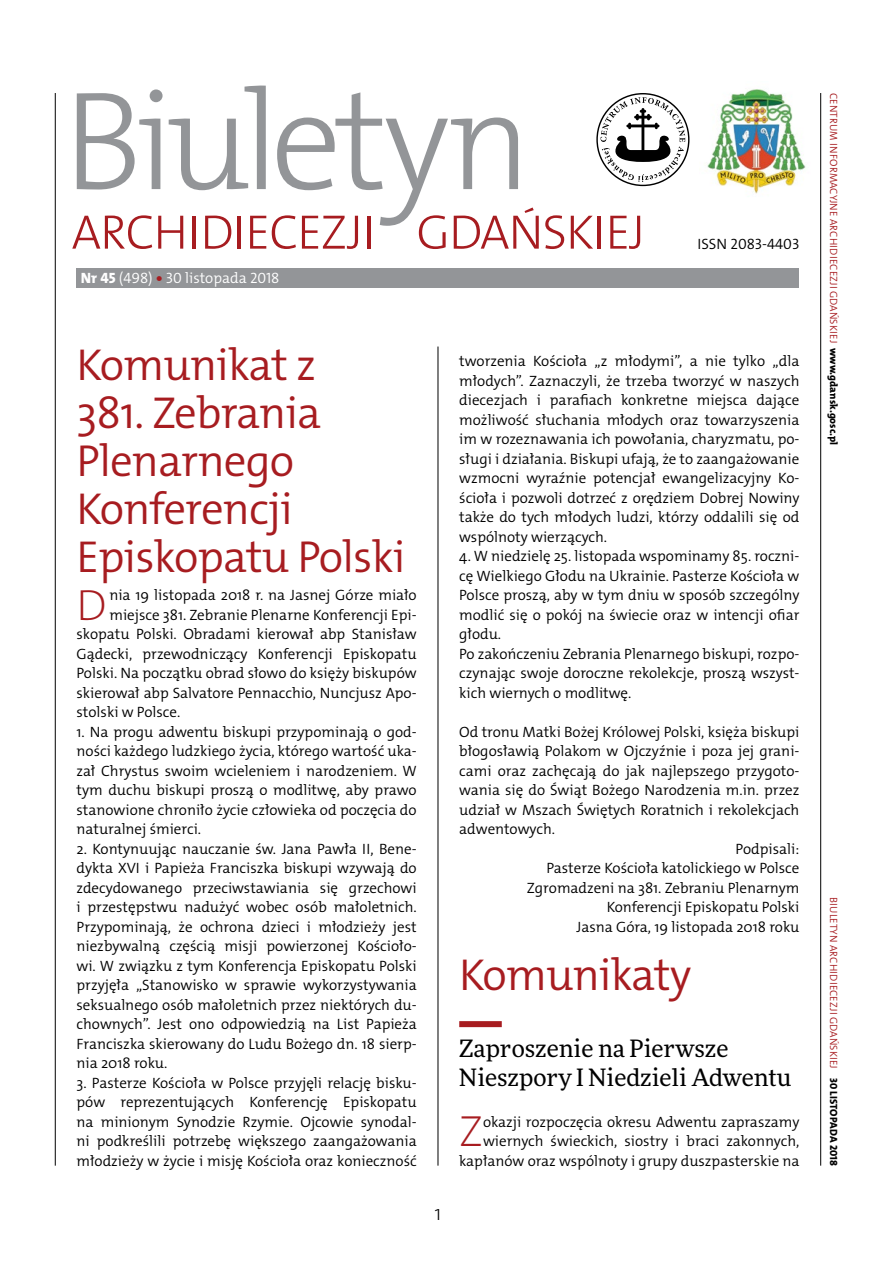
<style>
.page{position:relative;width:893px;height:1263px;background:#fff}
.page>*{position:absolute;margin:0;border:0;box-sizing:border-box;transform-origin:0 0}
.t1{font:45px/48px "The Mix HP4 Se Lig";letter-spacing:-.02em;color:#a71c20}
.t2{font:43.95px "The Mix HP2 Ex Lig";color:#a71c20}
.t3{font:24px/28.5px "Freeday News";color:#000}
.t4{font:21px "The Mix HP2 Ex Lig";color:#000}
.t5{font:15px/19.5px "The Mix HP4 Se Lig";color:#000;text-align:justify}
.t6{font:15px "The Mix HP4 Se Lig";color:#fff}
.t7{font:10.5px "The Mix HP4 Se Lig";letter-spacing:.015em;color:#a71c20}
.s1{font-family:"The Mix HP8 Ex Bld"}
.s2{font-family:"The Mix HP8 Ex Bld";color:#a71c20}
.s3{font-family:"The Mix HP8 Ex Bld";color:#000}
</style>
<div class="page">
<hr style="left:55px;top:93px;width:1px;height:1073px;background:#000">
<hr style="left:438px;top:347px;width:1px;height:819px;background:#000">
<hr style="left:820px;top:93px;width:1px;height:1073px;background:#000">
<div style="left:459px;top:1021px;width:43px;height:6px;background:#a71c20"></div>
<svg style="left:77px;top:89px;width:86px;height:100px"></svg>
<svg style="left:169px;top:85px;width:97px;height:105px"></svg>
<svg style="left:72px;top:215px;width:80px;height:34px"></svg>
<svg style="left:158px;top:216px;width:25px;height:33px"></svg>
<hr style="left:193px;top:216px;width:3px;height:33px;background:#a71c20">
<svg style="left:205px;top:216px;width:26px;height:33px"></svg>
<hr style="left:238px;top:216px;width:3px;height:33px;background:#a71c20">
<svg style="left:250px;top:216px;width:16px;height:33px"></svg>
<svg style="left:272px;top:92px;width:267px;height:157px"></svg>
<svg style="left:545px;top:215px;width:19px;height:34px"></svg>
<svg style="left:571px;top:216px;width:22px;height:33px"></svg>
<hr style="left:598px;top:216px;width:3px;height:33px;background:#a71c20">
<svg style="left:610px;top:216px;width:30px;height:33px"></svg>
<img style="left:707px;top:89px;width:99px;height:105px">
<svg style="left:596px;top:93px;width:93px;height:93px"></svg>
<div style="left:77px;top:268px;width:722px;height:20px;background:#939598"></div>
<p class="t6" style="left:81px;top:268px;width:200px"><span class="s1">Nr 45</span> (498) <span class="s2">•</span> 30 listopada 2018</p>
<p class="t5" style="left:697px;top:234px;width:103px">ISSN 2083-4403</p>
<h1 class="t1" style="left:77px;top:341px;width:330px">Komunikat z<br>381. Zebrania<br>Plenarnego<br>Konferencji<br>Episkopatu Polski</h1>
<h2 class="t2" style="left:77px;top:576px;width:32px">D</h2>
<p class="t5" style="left:109px;top:585px;width:309px">nia 19 listopada 2018 r. na Jasnej Górze miało</p>
<p class="t5" style="left:109px;top:605px;width:309px">miejsce 381. Zebranie Plenarne Konferencji Epi-</p>
<p class="t5" style="left:77px;top:624px;width:342px">skopatu Polski. Obradami kierował abp Stanisław</p>
<p class="t5" style="left:77px;top:644px;width:342px">Gądecki, przewodniczący Konferencji Episkopatu</p>
<p class="t5" style="left:77px;top:663px;width:342px">Polski. Na początku obrad słowo do księży biskupów</p>
<p class="t5" style="left:77px;top:683px;width:342px">skierował abp Salvatore Pennacchio, Nuncjusz Apo-</p>
<p class="t5" style="left:77px;top:702px;width:105px">stolski w Polsce.</p>
<p class="t5" style="left:77px;top:722px;width:342px">1. Na progu adwentu biskupi przypominają o god&shy;ności każdego ludzkiego życia, którego wartość uka&shy;zał Chrystus swoim wcieleniem i narodzeniem. W tym duchu biskupi proszą o modlitwę, aby prawo stanowione chroniło życie człowieka od poczęcia do naturalnej śmierci.</p>
<p class="t5" style="left:77px;top:839px;width:342px">2. Kontynuując nauczanie św. Jana Pawła II, Bene&shy;dykta XVI i Papieża Franciszka biskupi wzywają do zdecydowanego przeciwstawiania się grzechowi i przestępstwu nadużyć wobec osób małoletnich.<br>Przypominają, że ochrona dzieci i młodzieży jest niezbywalną częścią misji powierzonej Kościoło&shy;wi. W związku z tym Konferencja Episkopatu Polski przyjęła „Stanowisko w sprawie wykorzystywania seksualnego osób małoletnich przez niektórych du&shy;chownych”. Jest ono odpowiedzią na List Papieża Franciszka skierowany do Ludu Bożego dn. 18 sierp&shy;nia 2018 roku.</p>
<p class="t5" style="left:77px;top:1073px;width:342px">3. Pasterze Kościoła w Polsce przyjęli relację bisku&shy;pów reprezentujących Konferencję Episkopatu na minionym Synodzie Rzymie. Ojcowie synodal&shy;ni podkreślili potrzebę większego zaangażowania młodzieży w życie i misję Kościoła oraz konieczność</p>
<h3 class="t4" style="left:434px;top:1199px;width:9px">1</h3>
<p class="t5" style="left:459px;top:351px;width:342px">tworzenia Kościoła „z młodymi”, a nie tylko „dla młodych”. Zaznaczyli, że trzeba tworzyć w naszych diecezjach i parafiach konkretne miejsca dające możliwość słuchania młodych oraz towarzyszenia im w rozeznawania ich powołania, charyzmatu, po&shy;sługi i działania. Biskupi ufają, że to zaangażowanie wzmocni wyraźnie potencjał ewangelizacyjny Ko&shy;ścioła i pozwoli dotrzeć z orędziem Dobrej Nowiny także do tych młodych ludzi, którzy oddalili się od wspólnoty wierzących.</p>
<p class="t5" style="left:459px;top:546px;width:342px;text-align:left">4. W niedzielę 25. listopada wspominamy 85. roczni&shy;cę Wielkiego Głodu na Ukrainie. Pasterze Kościoła w Polsce proszą, aby w tym dniu w sposób szczególny modlić się o pokój na świecie oraz w intencji ofiar głodu.<br>Po zakończeniu Zebrania Plenarnego biskupi, rozpo&shy;czynając swoje doroczne rekolekcje, proszą wszyst&shy;kich wiernych o modlitwę.</p>
<p class="t5" style="left:459px;top:722px;width:342px">Od tronu Matki Bożej Królowej Polski, księża biskupi</p>
<p class="t5" style="left:459px;top:741px;width:342px">błogosławią Polakom w Ojczyźnie i poza jej grani-</p>
<p class="t5" style="left:459px;top:761px;width:342px">cami oraz zachęcają do jak najlepszego przygoto-</p>
<p class="t5" style="left:459px;top:780px;width:342px">wania się do Świąt Bożego Narodzenia m.in. przez</p>
<p class="t5" style="left:459px;top:800px;width:342px">udział w Mszach Świętych Roratnich i rekolekcjach</p>
<p class="t5" style="left:459px;top:819px;width:97px">adwentowych.</p>
<p class="t5" style="left:736px;top:839px;width:65px">Podpisali:</p>
<p class="t5" style="left:546px;top:858px;width:254px">Pasterze Kościoła katolickiego w Polsce</p>
<p class="t5" style="left:527px;top:878px;width:274px">Zgromadzeni na 381. Zebraniu Plenarnym</p>
<p class="t5" style="left:607px;top:897px;width:194px">Konferencji Episkopatu Polski</p>
<p class="t5" style="left:576px;top:917px;width:224px">Jasna Góra, 19 listopada 2018 roku</p>
<h1 class="t1" style="left:459px;top:951px;width:233px">Komunikaty</h1>
<h3 class="t3" style="left:459px;top:1034px;width:334px">Zaproszenie na Pierwsze<br>Nieszpory I Niedzieli Adwentu</h3>
<h2 class="t2" style="left:459px;top:1103px;width:25px">Z</h2>
<p class="t5" style="left:459px;top:1112px;width:342px;text-align:right">okazji rozpoczęcia okresu Adwentu zapraszamy wiernych świeckich, siostry i braci zakonnych, kapłanów oraz wspólnoty i grupy duszpasterskie na</p>
<p class="t7" style="left:840px;top:93px;width:354px;rotate:90deg">Centrum Informacyjne Archi di ecezji Gdański ej <span class="s3">www.gdansk.gosc.pl</span></p>
<p class="t7" style="left:840px;top:897px;width:270px;rotate:90deg">Bi uletyn Archi di ecezji Gdański ej <span class="s3">30 listopada 2018</span></p>
</div>
